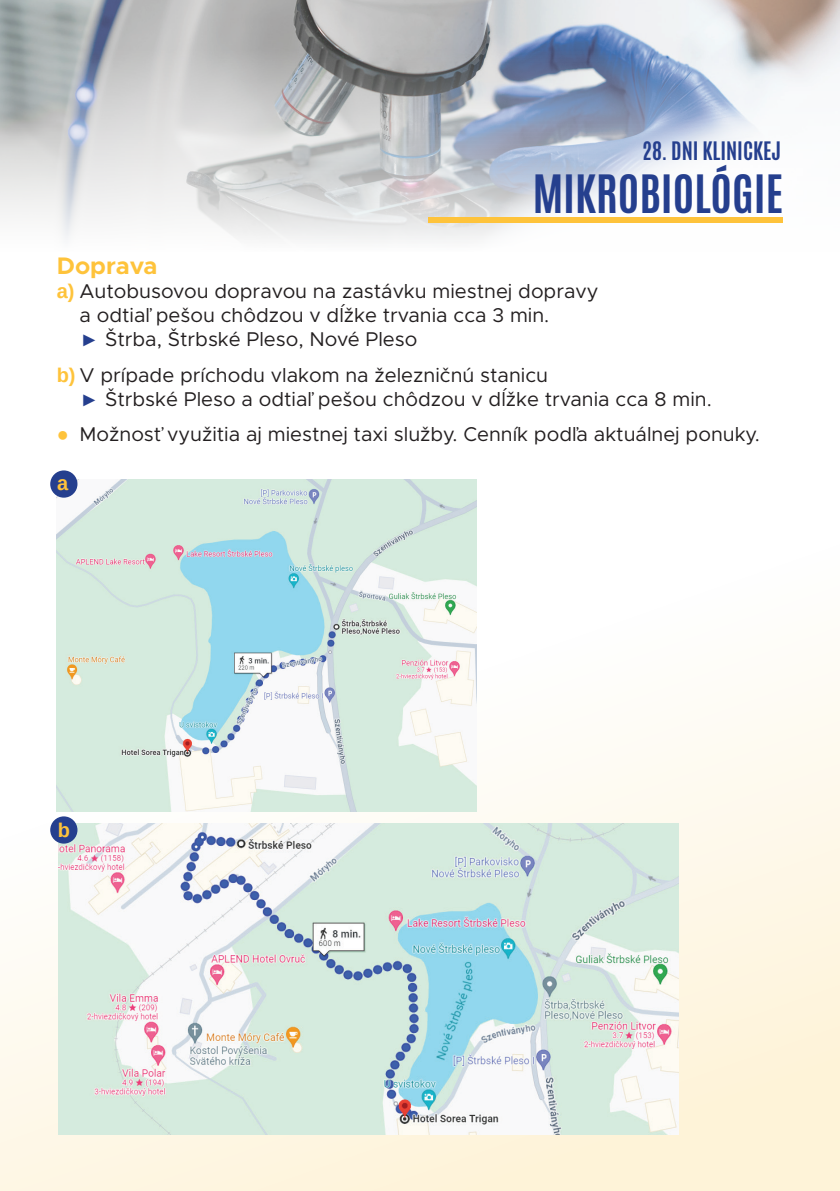
<style>
.page{position:relative;width:840px;height:1191px;background:#fff}
.page>*{position:absolute;margin:0;border:0;box-sizing:border-box;transform-origin:0 0}
.t1{font:700 44.2px "Antonio";color:#253f8e}
.t2{font:700 24px "Metropolis";color:#fec33b}
.t3{font:700 21.2px "Antonio";color:#253f8e}
.t4{font:20px/24px "Metropolis";color:#231f20}
.t5{font:700 20px "Liberation Sans";color:#fec33b}
.s1{font-family:"Liberation Sans";font-weight:700;color:#fec33b}
.s2{font-family:"Liberation Sans";font-style:italic;color:#253f8e}
.s3{font-family:"Liberation Sans";font-style:italic;color:#fec33b}
</style>
<div class="page">
<div style="left:0;top:544px;width:839px;height:647px;background:linear-gradient(to bottom,#feffff,#fef3d9)"></div>
<img style="left:0;top:0;width:839px;height:240px">
<div style="left:428px;top:217px;width:354px;height:6px;background:#fec33b"></div>
<img style="left:57px;top:479px;width:419px;height:332px">
<img style="left:58px;top:823px;width:619px;height:311px">
<div style="left:50px;top:470px;width:27px;height:27px;background:#253f8e;border-radius:50%"></div>
<div style="left:50px;top:816px;width:27px;height:27px;background:#253f8e;border-radius:50%"></div>
<p class="t3" style="left:641px;top:135px;width:140px">28. DNI KLINICKEJ</p>
<h1 class="t1" style="left:532px;top:161px;width:252px">MIKROBIOLÓGIE</h1>
<p class="t2" style="left:57px;top:251px;width:102px">Doprava</p>
<p class="t4" style="left:79px;top:279px;width:520px;text-indent:-23px"><span class="s1">a)</span> Autobusovou dopravou na zastávku miestnej dopravy a odtiaľ pešou chôdzou v dĺžke trvania cca 3 min.<br><span class="s2">►</span> Štrba, Štrbské Pleso, Nové Pleso</p>
<p class="t4" style="left:79px;top:363px;width:633px;text-indent:-23px"><span class="s1">b)</span> V prípade príchodu vlakom na železničnú stanicu<br><span class="s2">►</span> Štrbské Pleso a odtiaľ pešou chôdzou v dĺžke trvania cca 8 min.</p>
<p class="t4" style="left:57px;top:422px;width:704px"><span class="s3">●</span> Možnosť využitia aj miestnej taxi služby. Cenník podľa aktuálnej ponuky.</p>
<p class="t5" style="left:57px;top:469px;width:13px">a</p>
<p class="t5" style="left:58px;top:816px;width:14px">b</p>
</div>
